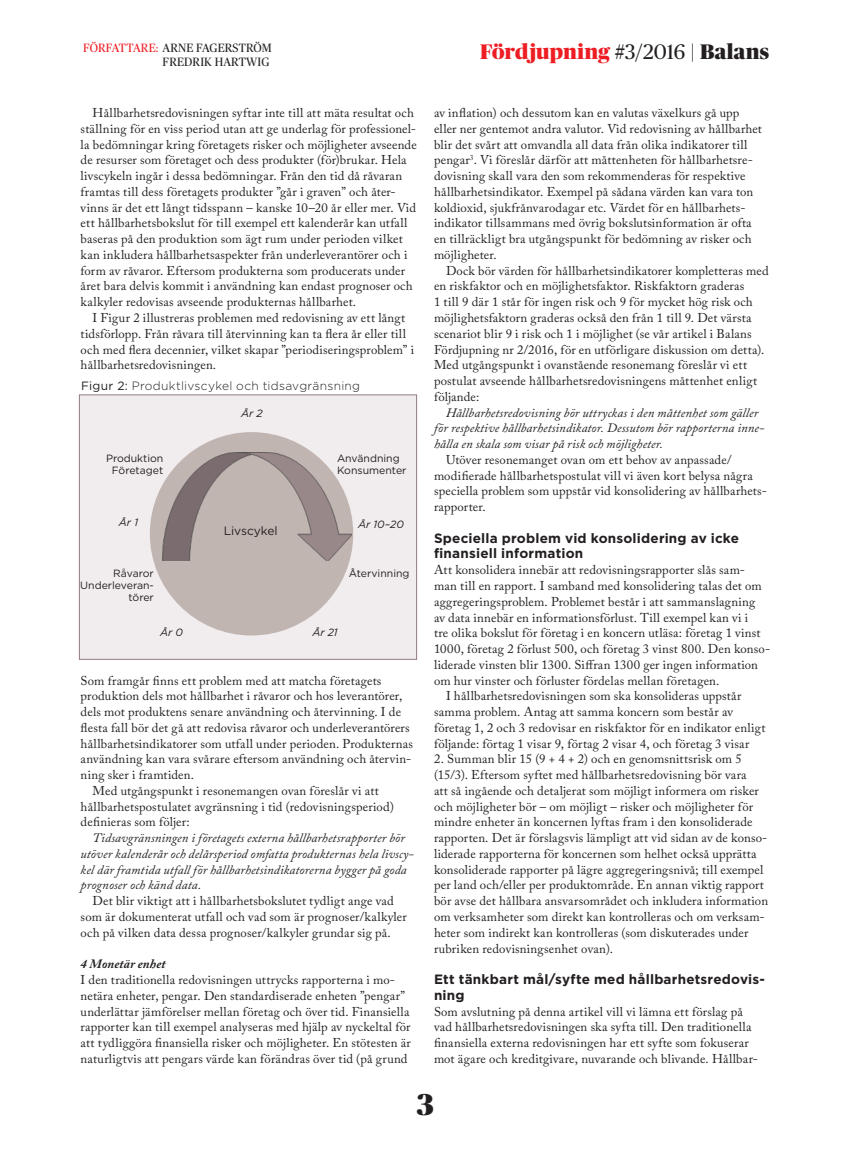
<style>
.page{position:relative;width:851px;height:1149px;background:#fff}
.page>*{position:absolute;margin:0;border:0;box-sizing:border-box;transform-origin:0 0}
.t1{font:900 30px "BW Publico Banner";color:#231f20}
.t2{font:900 21px "BW Publico Banner";letter-spacing:.01em;color:#ee1d23}
.Mellanrubrik{font:700 13.5px/15.8px "Gotham";letter-spacing:.015em;color:#231f20}
.Bröd_indrag{font:12.75px/15.8px "Adobe Caslon Pro";letter-spacing:.015em;color:#231f20}
.Bröd{font:12.75px/15.8px "Adobe Caslon Pro";letter-spacing:.015em;color:#231f20}
.Bröd_indrag-2{font:italic 12.75px/15.8px "Adobe Caslon Pro";letter-spacing:.01em;color:#231f20}
.Bröd-2{font:italic 700 12.75px "Adobe Caslon Pro";letter-spacing:.015em;color:#231f20}
.t3{font:300 12px "Gotham";letter-spacing:.02em;color:#231f20}
.t4{font:12px/14.4px "Publico";letter-spacing:.015em;color:#231f20;text-align:right}
.t5{font:12px "Gotham";color:#231f20}
.t6{font:10.5px "Gotham";color:#231f20}
.t7{font:italic 10.5px "Gotham";color:#231f20}
.s1{color:#ee1d23}
.s2{font-family:"Publico";font-weight:400;color:#231f20}
.s3{color:#231f20}
.s4{font-weight:400}
</style>
<div class="page">
<div style="left:79px;top:394px;width:338px;height:265px;background:#f1edee;border:1px solid #927c80"></div>
<div style="left:150px;top:432px;width:203px;height:203px;background:#c0b5b1;border-radius:50%"></div>
<img style="left:162px;top:452px;width:189px;height:108px">
<p class="t4" style="left:83px;top:41px;width:190px"><span class="s1">FÖRFATTARE:</span> ARNE FAGERSTRÖM<br>FREDRIK HARTWIG</p>
<h2 class="t2" style="left:480px;top:37px;width:290px">Fördjupning <span class="s2">#3/2016</span> <span class="s3">| Balans</span></h2>
<p class="Bröd_indrag" style="left:81px;top:105px;width:337px;text-indent:12px">Hållbarhetsredovisningen syftar inte till att mäta resultat och ställning för en viss period utan att ge underlag för professionel&shy;la bedömningar kring företagets risker och möjligheter avseende de resurser som företaget och dess produkter (för)brukar. Hela livscykeln ingår i dessa bedömningar. Från den tid då råvaran framtas till dess företagets produkter ”går i graven” och åter&shy;vinns är det ett långt tidsspann – kanske 10–20 år eller mer. Vid ett hållbarhetsbokslut för till exempel ett kalenderår kan utfall baseras på den produktion som ägt rum under perioden vilket kan inkludera hållbarhetsaspekter från underleverantörer och i form av råvaror. Eftersom produkterna som producerats under året bara delvis kommit i användning kan endast prognoser och kalkyler redovisas avseende produkternas hållbarhet.</p>
<p class="Bröd_indrag" style="left:81px;top:309px;width:335px;text-indent:12px">I Figur 2 illustreras problemen med redovisning av ett långt tidsförlopp. Från råvara till återvinning kan ta flera år eller till och med flera decennier, vilket skapar ”periodiseringsproblem” i hållbarhetsredovisningen.</p>
<p class="t3" style="left:81px;top:378px;width:280px"><span class="s4">Figur 2:</span> Produktlivscykel och tidsavgränsning</p>
<p class="t6" style="left:106px;top:451px;width:59px">Produktion</p>
<p class="t6" style="left:112px;top:463px;width:53px">Företaget</p>
<p class="t7" style="left:241px;top:406px;width:23px">År 2</p>
<p class="t6" style="left:337px;top:451px;width:64px">Användning</p>
<p class="t6" style="left:337px;top:463px;width:71px">Konsumenter</p>
<p class="t7" style="left:119px;top:515px;width:21px">År 1</p>
<p class="t7" style="left:358px;top:517px;width:47px">År 10–20</p>
<p class="t5" style="left:224px;top:523px;width:56px">Livscykel</p>
<p class="t6" style="left:113px;top:566px;width:42px">Råvaror</p>
<p class="t6" style="left:80px;top:578px;width:75px">Underleveran-</p>
<p class="t6" style="left:128px;top:590px;width:27px">törer</p>
<p class="t7" style="left:160px;top:625px;width:24px">År 0</p>
<p class="t7" style="left:312px;top:625px;width:27px">År 21</p>
<p class="t6" style="left:349px;top:566px;width:62px">Återvinning</p>
<p class="Bröd" style="left:81px;top:672px;width:334px">Som framgår finns ett problem med att matcha företagets produktion dels mot hållbarhet i råvaror och hos leverantörer, dels mot produktens senare användning och återvinning. I de flesta fall bör det gå att redovisa råvaror och underleverantörers hållbarhetsindikatorer som utfall under perioden. Produkternas användning kan vara svårare eftersom användning och återvin&shy;ning sker i framtiden.</p>
<p class="Bröd_indrag" style="left:81px;top:782px;width:315px;text-indent:12px">Med utgångspunkt i resonemangen ovan föreslår vi att hållbarhetspostulatet avgränsning i tid (redovisningsperiod) definieras som följer:</p>
<p class="Bröd_indrag-2" style="left:81px;top:829px;width:335px;text-indent:12px">Tidsavgränsningen i företagets externa hållbarhetsrapporter bör utöver kalenderår och delårsperiod omfatta produkternas hela livscy&shy;kel där framtida utfall för hållbarhetsindikatorerna bygger på goda prognoser och känd data.</p>
<p class="Bröd_indrag" style="left:81px;top:892px;width:327px;text-indent:12px">Det blir viktigt att i hållbarhetsbokslutet tydligt ange vad som är dokumenterat utfall och vad som är prognoser/kalkyler och på vilken data dessa prognoser/kalkyler grundar sig på.</p>
<p class="Bröd-2" style="left:81px;top:956px;width:87px">4 Monetär enhet</p>
<p class="Bröd" style="left:81px;top:971px;width:332px">I den traditionella redovisningen uttrycks rapporterna i mo&shy;netära enheter, pengar. Den standardiserade enheten ”pengar” underlättar jämförelser mellan företag och över tid. Finansiella rapporter kan till exempel analyseras med hjälp av nyckeltal för att tydliggöra finansiella risker och möjligheter. En stötesten är naturligtvis att pengars värde kan förändras över tid (på grund</p>
<p class="Bröd" style="left:434px;top:105px;width:329px">av inflation) och dessutom kan en valutas växelkurs gå upp eller ner gentemot andra valutor. Vid redovisning av hållbarhet blir det svårt att omvandla all data från olika indikatorer till pengar<sup>3</sup>. Vi föreslår därför att måttenheten för hållbarhetsre&shy;dovisning skall vara den som rekommenderas för respektive hållbarhetsindikator. Exempel på sådana värden kan vara ton koldioxid, sjukfrånvarodagar etc. Värdet för en hållbarhets&shy;indikator tillsammans med övrig bokslutsinformation är ofta en tillräckligt bra utgångspunkt för bedömning av risker och möjligheter.</p>
<p class="Bröd_indrag" style="left:434px;top:262px;width:336px;text-indent:12px">Dock bör värden för hållbarhetsindikatorer kompletteras med en riskfaktor och en möjlighetsfaktor. Riskfaktorn graderas<br>1 till 9 där 1 står för ingen risk och 9 för mycket hög risk och möjlighetsfaktorn graderas också den från 1 till 9. Det värsta scenariot blir 9 i risk och 1 i möjlighet (se vår artikel i Balans Fördjupning nr 2/2016, för en utförligare diskussion om detta).<br>Med utgångspunkt i ovanstående resonemang föreslår vi ett postulat avseende hållbarhetsredovisningens måttenhet enligt följande:</p>
<p class="Bröd_indrag-2" style="left:434px;top:404px;width:332px;text-indent:12px">Hållbarhetsredovisning bör uttryckas i den måttenhet som gäller för respektive hållbarhetsindikator. Dessutom bör rapporterna inne&shy;hålla en skala som visar på risk och möjligheter.</p>
<p class="Bröd_indrag" style="left:434px;top:451px;width:334px;text-indent:12px">Utöver resonemanget ovan om ett behov av anpassade/ modifierade hållbarhetspostulat vill vi även kort belysa några speciella problem som uppstår vid konsolidering av hållbarhets&shy;rapporter.</p>
<p class="Mellanrubrik" style="left:434px;top:530px;width:306px">Speciella problem vid konsolidering av icke finansiell information</p>
<p class="Bröd" style="left:434px;top:561px;width:337px">Att konsolidera innebär att redovisningsrapporter slås sam&shy;man till en rapport. I samband med konsolidering talas det om aggregeringsproblem. Problemet består i att sammanslagning<br>av data innebär en informationsförlust. Till exempel kan vi i<br>tre olika bokslut för företag i en koncern utläsa: företag 1 vinst 1000, företag 2 förlust 500, och företag 3 vinst 800. Den konso&shy;liderade vinsten blir 1300. Siffran 1300 ger ingen information om hur vinster och förluster fördelas mellan företagen.</p>
<p class="Bröd_indrag" style="left:434px;top:687px;width:333px;text-indent:12px">I hållbarhetsredovisningen som ska konsolideras uppstår samma problem. Antag att samma koncern som består av företag 1, 2 och 3 redovisar en riskfaktor för en indikator enligt följande: förtag 1 visar 9, förtag 2 visar 4, och företag 3 visar</p>
<p class="Bröd_indrag" style="left:434px;top:750px;width:335px">2. Summan blir 15 (9 + 4 + 2) och en genomsnittsrisk om 5 (15/3). Eftersom syftet med hållbarhetsredovisning bör vara<br>att så ingående och detaljerat som möjligt informera om risker och möjligheter bör – om möjligt – risker och möjligheter för mindre enheter än koncernen lyftas fram i den konsoliderade rapporten. Det är förslagsvis lämpligt att vid sidan av de konso&shy;liderade rapporterna för koncernen som helhet också upprätta konsoliderade rapporter på lägre aggregeringsnivå; till exempel per land och/eller per produktområde. En annan viktig rapport bör avse det hållbara ansvarsområdet och inkludera information om verksamheter som direkt kan kontrolleras och om verksam&shy;heter som indirekt kan kontrolleras (som diskuterades under rubriken redovisningsenhet ovan).</p>
<p class="Mellanrubrik" style="left:434px;top:971px;width:332px">Ett tänkbart mål/syfte med hållbarhetsredovis&shy;ning</p>
<p class="Bröd" style="left:434px;top:1002px;width:325px">Som avslutning på denna artikel vill vi lämna ett förslag på vad hållbarhetsredovisningen ska syfta till. Den traditionella finansiella externa redovisningen har ett syfte som fokuserar mot ägare och kreditgivare, nuvarande och blivande. Hållbar-</p>
<h1 class="t1" style="left:417px;top:1081px;width:19px">3</h1>
</div>
